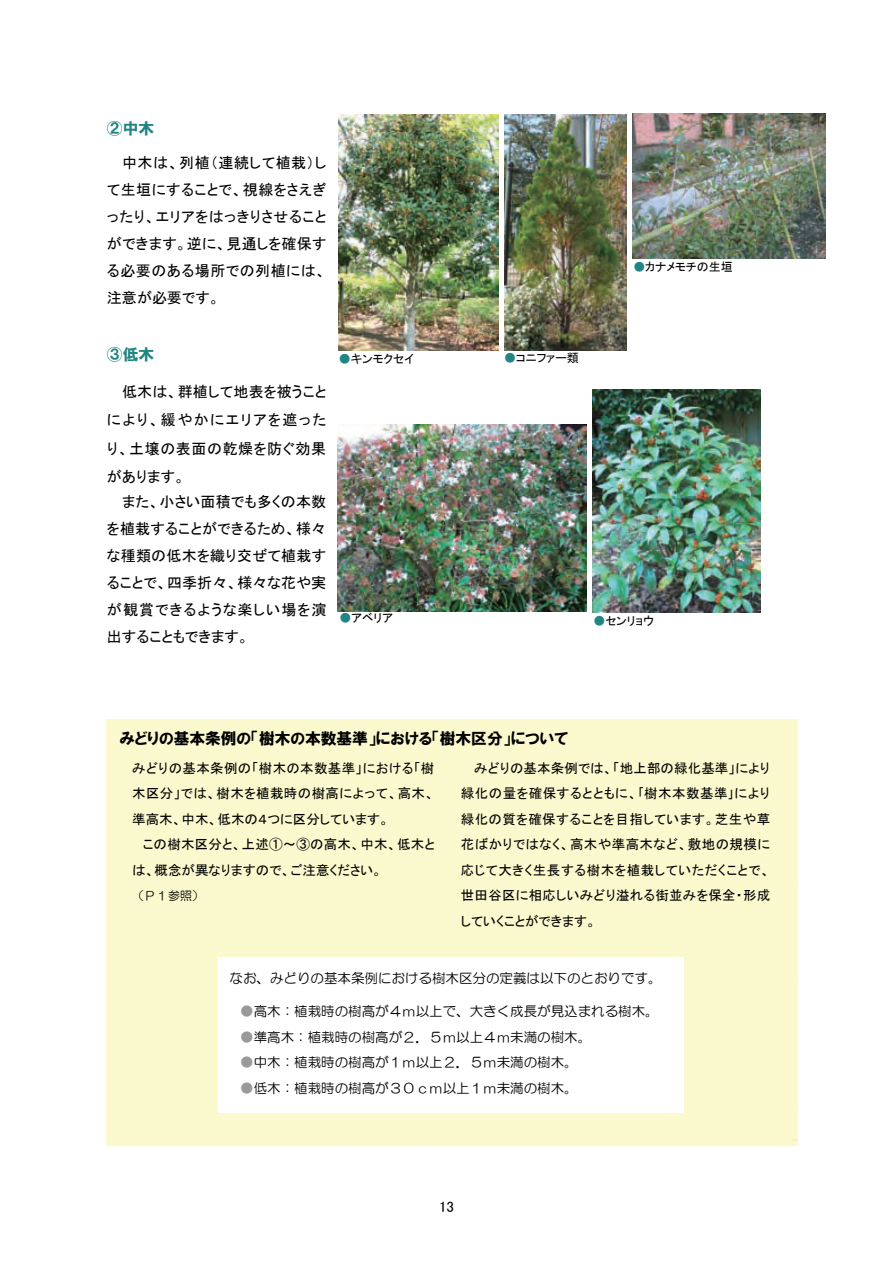
<style>
.page{position:relative;width:893px;height:1263px;background:#fff}
.page>*{position:absolute;margin:0;border:0;box-sizing:border-box;transform-origin:0 0}
.t1{font:15.75px "HGP Soei Kakugothic UB";color:#000}
.t2{font:15.75px "HGP Soei Kakugothic UB";color:#218584}
.t3{font:15px/27px "MS P Gothic";letter-spacing:.025em;color:#000;text-align:justify}
.t4{font:13.5px/25.5px "MS P Gothic";letter-spacing:.015em;color:#000;text-align:justify}
.t5{font:13.5px "HG Maru Gothic MPRO";color:#000}
.t6{font:12px "MS P Gothic";color:#000}
.t7{font:12px "HG Maru Gothic MPRO";color:#000}
.s1{color:#218584}
.s2{color:#9a9a9a}
</style>
<div class="page">
<svg style="left:792px;top:1139px;width:6px;height:6px"></svg>
<img style="left:337px;top:424px;width:249px;height:188px">
<img style="left:592px;top:389px;width:169px;height:224px">
<img style="left:339px;top:114px;width:159px;height:236px">
<img style="left:504px;top:114px;width:123px;height:237px">
<img style="left:632px;top:113px;width:194px;height:146px">
<p class="t2" style="left:107px;top:121px;width:49px">②中木</p>
<p class="t3" style="left:107px;top:149px;width:221px;text-indent:15px">中木は、列植（連続して植栽）して生垣にすることで、視線をさえぎったり、エリアをはっきりさせることができます。逆に、見通しを確保する必要のある場所での列植には、注意が必要です。</p>
<p class="t6" style="left:633px;top:261px;width:101px"><span class="s1">●</span>カナメモチの生垣</p>
<p class="t2" style="left:107px;top:346px;width:49px">③低木</p>
<p class="t3" style="left:107px;top:377px;width:221px;line-height:28.5px;text-indent:15px">低木は、群植して地表を被うことにより、緩やかにエリアを遮ったり、土壌の表面の乾燥を防ぐ効果があります。</p>
<p class="t3" style="left:107px;top:488px;width:221px;text-indent:15px">また、小さい面積でも多くの本数を植栽することができるため、様々な種類の低木を織り交ぜて植栽することで、四季折々、様々な花や実が観賞できるような楽しい場を演出することもできます。</p>
<p class="t6" style="left:339px;top:352px;width:77px"><span class="s1">●</span>キンモクセイ</p>
<p class="t6" style="left:504px;top:352px;width:76px"><span class="s1">●</span>コニファー類</p>
<p class="t6" style="left:339px;top:612px;width:55px"><span class="s1">●</span>アベリア</p>
<p class="t6" style="left:593px;top:615px;width:63px"><span class="s1">●</span>センリョウ</p>
<p class="t1" style="left:119px;top:730px;width:450px">みどりの基本条例の「樹木の本数基準」における「樹木区分」について</p>
<p class="t4" style="left:461px;top:755px;width:311px;text-indent:14px">みどりの基本条例では、「地上部の緑化基準」により緑化の量を確保するとともに、｢樹木本数基準｣により緑化の質を確保することを目指しています。芝生や草花ばかりではなく、高木や準高木など、敷地の規模に応じて大きく生長する樹木を植栽していただくことで、世田谷区に相応しいみどり溢れる街並みを保全・形成していくことができます。</p>
<p class="t4" style="left:132px;top:755px;width:304px">みどりの基本条例の「樹木の本数基準」における「樹</p>
<p class="t4" style="left:132px;top:780px;width:304px">木区分」では、樹木を植栽時の樹高によって、高木、</p>
<p class="t4" style="left:132px;top:806px;width:258px">準高木、中木、低木の４つに区分しています。</p>
<p class="t4" style="left:143px;top:831px;width:293px">この樹木区分と、上述①～③の高木、中木、低木と</p>
<p class="t4" style="left:132px;top:857px;width:251px">は、概念が異なりますので、ご注意ください。</p>
<p class="t7" style="left:132px;top:890px;width:73px">（Ｐ１参照）</p>
<p class="t5" style="left:230px;top:971px;width:433px">なお、みどりの基本条例における樹木区分の定義は以下のとおりです。</p>
<p class="t5" style="left:240px;top:1004px;width:420px"><span class="s2">●</span>高木：植栽時の樹高が４ｍ以上で、大きく成長が見込まれる樹木。</p>
<p class="t5" style="left:240px;top:1030px;width:352px"><span class="s2">●</span>準高木：植栽時の樹高が２．５ｍ以上４ｍ未満の樹木。</p>
<p class="t5" style="left:240px;top:1055px;width:339px"><span class="s2">●</span>中木：植栽時の樹高が１ｍ以上２．５ｍ未満の樹木。</p>
<p class="t5" style="left:240px;top:1081px;width:339px"><span class="s2">●</span>低木：植栽時の樹高が３０ｃｍ以上１ｍ未満の樹木。</p>
<p class="t3" style="left:439px;top:1193px;width:17px">13</p>
</div>
